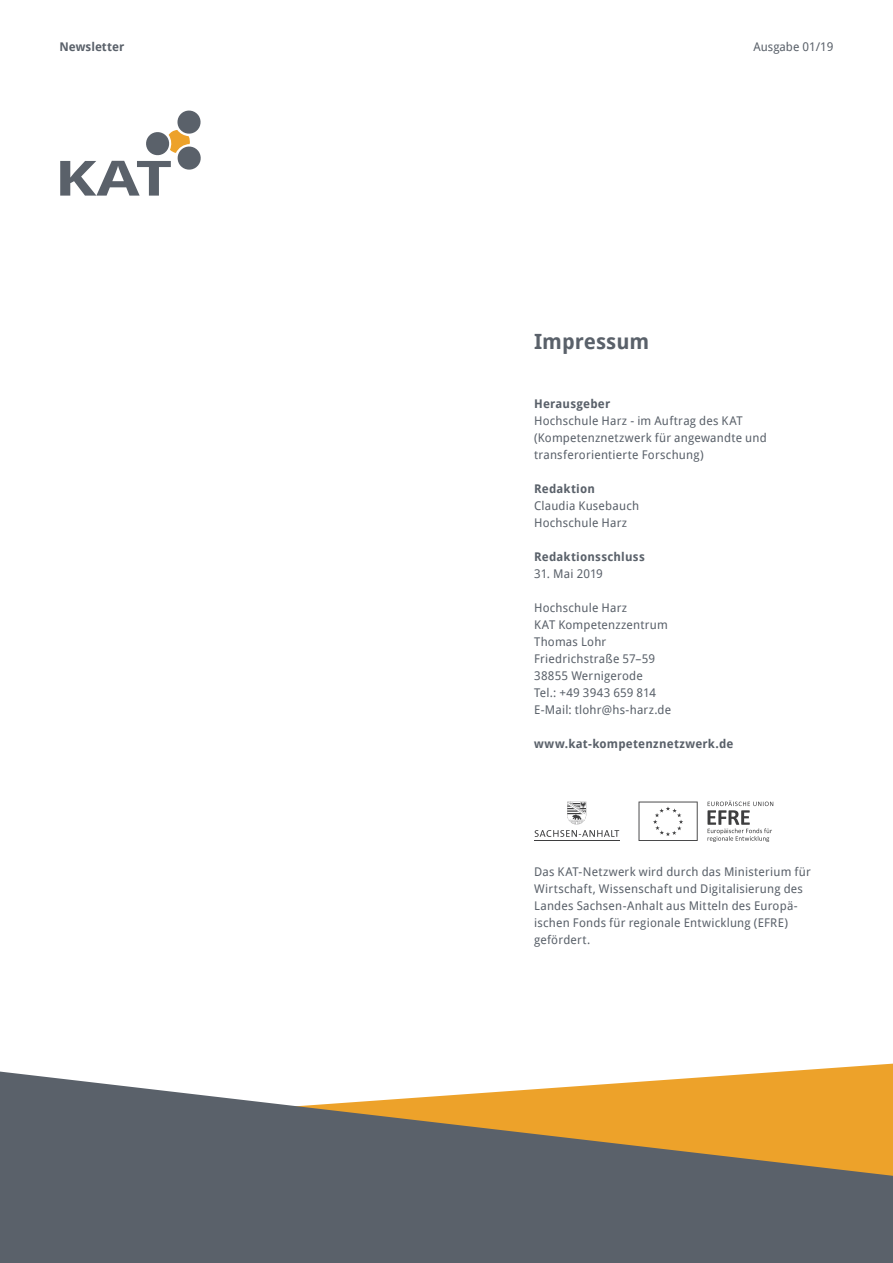
<style>
.page{position:relative;width:893px;height:1263px;background:#fff}
.page>*{position:absolute;margin:0;border:0;box-sizing:border-box;transform-origin:0 0}
.t1{font:700 21px "Droid Sans";color:#5a616a}
.t2{font:12px/17px "Droid Sans";letter-spacing:.015em;color:#5a616a}
.t3{font:700 12px "Droid Sans";letter-spacing:.015em;color:#5a616a}
</style>
<div class="page">
<svg style="left:0;top:1071px;width:893px;height:192px;fill:#5a616a"></svg>
<svg style="left:60px;top:110px;width:141px;height:86px"></svg>
<svg style="left:638px;top:801px;width:60px;height:40px"></svg>
<svg style="left:535px;top:830px;width:84px;height:7px"></svg>
<hr style="left:534px;top:840px;width:85px;height:1px;background:#3e3e3f">
<svg style="left:567px;top:801px;width:19px;height:23px"></svg>
<svg style="left:707px;top:800px;width:66px;height:42px"></svg>
<p class="t3" style="left:60px;top:40px;width:66px">Newsletter</p>
<p class="t2" style="left:754px;top:38px;width:81px">Ausgabe 01/19</p>
<p class="t1" style="left:534px;top:329px;width:117px">Impressum</p>
<p class="t3" style="left:534px;top:397px;width:78px">Herausgeber</p>
<p class="t2" style="left:534px;top:413px;width:234px">Hochschule Harz - im Auftrag des KAT (Kompetenznetzwerk für angewandte und transferorientierte Forschung)</p>
<p class="t3" style="left:534px;top:482px;width:62px">Redaktion</p>
<p class="t2" style="left:534px;top:498px;width:107px">Claudia Kusebauch</p>
<p class="t2" style="left:534px;top:515px;width:95px">Hochschule Harz</p>
<p class="t3" style="left:534px;top:550px;width:112px">Redaktionsschluss</p>
<p class="t2" style="left:534px;top:566px;width:70px">31. Mai 2019</p>
<p class="t2" style="left:534px;top:600px;width:95px">Hochschule Harz</p>
<p class="t2" style="left:534px;top:617px;width:135px">KAT Kompetenzzentrum</p>
<p class="t2" style="left:534px;top:634px;width:74px">Thomas Lohr</p>
<p class="t2" style="left:534px;top:651px;width:123px">Friedrichstraße 57–59</p>
<p class="t2" style="left:534px;top:668px;width:110px">38855 Wernigerode</p>
<p class="t2" style="left:534px;top:685px;width:124px">Tel.: +49 3943 659 814</p>
<p class="t2" style="left:534px;top:702px;width:139px">E-Mail: tlohr@hs-harz.de</p>
<p class="t3" style="left:534px;top:737px;width:201px">www.kat-kompetenznetzwerk.de</p>
<p class="t2" style="left:534px;top:863px;width:278px">Das KAT-Netzwerk wird durch das Ministerium für Wirtschaft, Wissenschaft und Digitalisierung des Landes Sachsen-Anhalt aus Mitteln des Europä&shy;ischen Fonds für regionale Entwicklung (EFRE) gefördert.</p>
</div>
